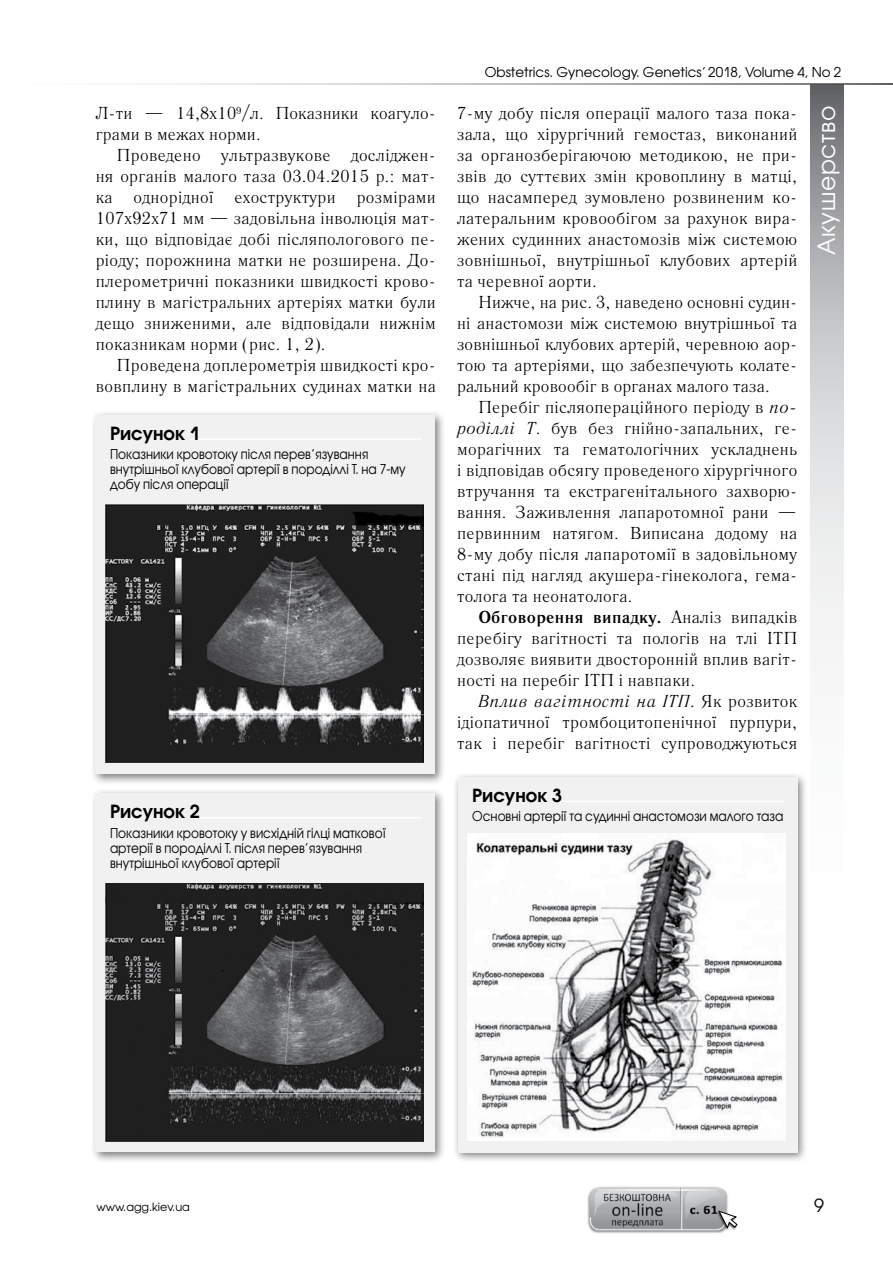
<style>
.page{position:relative;width:893px;height:1263px;background:#fff}
.page>*{position:absolute;margin:0;border:0;box-sizing:border-box;transform-origin:0 0}
.t1{font:23.55px "Avant Garde Gothic C";letter-spacing:.03em;color:#fff}
.t2{font:600 18px "Avant Garde Gothic C";color:#000}
.t3{font:18px "Avant Garde Gothic C";color:#000}
.t4{font:17.25px/21px "Literaturnaya C";letter-spacing:.02em;color:#000;text-align:justify}
.t5{font:13.5px/15px "Avant Garde Gothic C";color:#000;scale:.9 1}
.t6{font:13.5px "Avant Garde Gothic C";color:#000}
.t7{font:11.25px "Avant Garde Gothic C";color:#000}
.s1{font-style:italic}
.s2{font-weight:700}
</style>
<div class="page">
<svg style="left:811px;top:85px;width:32px;height:555px;background:#c2c3c5"></svg>
<img style="left:587px;top:1186px;width:141px;height:47px">
<div style="left:716px;top:1210px;width:22px;height:20px;background:#000;opacity:.75"></div>
<svg style="left:718px;top:1210px;width:19px;height:18px"></svg>
<div style="left:91px;top:410px;width:355px;height:375px;background:#000;opacity:.5"></div>
<div style="left:96px;top:415px;width:339px;height:359px;background:#f1f1f2"></div>
<hr style="left:191px;top:438px;width:231px;height:2px;background:#fff">
<img style="left:106px;top:505px;width:318px;height:258px">
<div style="left:91px;top:788px;width:355px;height:376px;background:#000;opacity:.5"></div>
<div style="left:96px;top:793px;width:339px;height:359px;background:#f1f1f2"></div>
<hr style="left:191px;top:817px;width:231px;height:1px;background:#fff">
<img style="left:106px;top:883px;width:318px;height:258px">
<div style="left:453px;top:772px;width:356px;height:391px;background:#000;opacity:.5"></div>
<div style="left:458px;top:777px;width:339px;height:375px;background:#f1f1f2"></div>
<hr style="left:553px;top:801px;width:231px;height:1px;background:#fff">
<img style="left:468px;top:834px;width:318px;height:306px">
<p class="t4" style="left:96px;top:103px;width:338px">Л-ти — 14,8х10<sup>9</sup>/л. Показники коагуло&shy;грами в межах норми.</p>
<p class="t4" style="left:96px;top:145px;width:342px;text-indent:21px">Проведено ультразвукове досліджен&shy;ня органів малого таза 03.04.2015 р.: мат&shy;ка однорідної ехоструктури розмірами 107х92х71 мм — задовільна інволюція мат&shy;ки, що відповідає добі післяпологового пе&shy;ріоду; порожнина матки не розширена. До&shy;плерометричні показники швидкості крово&shy;плину в магістральних артеріях матки були дещо зниженими, але відповідали нижнім показникам норми (рис. 1, 2).</p>
<p class="t4" style="left:96px;top:355px;width:342px;text-align:right">Проведена доплерометрія швидкості кро&shy;вовплину в магістральних судинах матки на</p>
<p class="t2" style="left:110px;top:422px;width:91px">Рисунок 1</p>
<p class="t5" style="left:110px;top:446px;width:330px">Показники кровотоку після перев’язування внутрішньої клубової артерії в породіллі Т. на 7-му добу після операції</p>
<p class="t2" style="left:110px;top:801px;width:91px">Рисунок 2</p>
<p class="t5" style="left:110px;top:825px;width:308px">Показники кровотоку у висхідній гілці маткової артерії в породіллі Т. після перев’язування внутрішньої клубової артерії</p>
<p class="t6" style="left:485px;top:64px;width:358px">Obstetrics. Gynecology. Genetics’2018, Volume 4, No 2</p>
<p class="t4" style="left:457px;top:103px;width:342px">7-му добу після операції малого таза пока&shy;зала, що хірургічний гемостаз, виконаний за органозберігаючою методикою, не при&shy;звів до суттєвих змін кровоплину в матці, що насамперед зумовлено розвиненим ко&shy;латеральним кровообігом за рахунок вира&shy;жених судинних анастомозів між системою зовнішньої, внутрішньої клубових артерій та черевної аорти.</p>
<p class="t4" style="left:457px;top:292px;width:342px;text-indent:21px">Нижче, на рис. 3, наведено основні судин&shy;ні анастомози між системою внутрішньої та зовнішньої клубових артерій, черевною аор&shy;тою та артеріями, що забезпечують колате&shy;ральний кровообіг в органах малого таза.</p>
<p class="t4" style="left:457px;top:397px;width:342px;text-indent:21px">Перебіг післяопераційного періоду в <span class="s1">по&shy;роділлі Т</span>. був без гнійно-запальних, ге&shy;морагічних та гематологічних ускладнень і відповідав обсягу проведеного хірургічного втручання та екстрагенітального захворю&shy;вання. Заживлення лапаротомної рани — первинним натягом. Виписана додому на 8-му добу після лапаротомії в задовільному стані під нагляд акушера-гінеколога, гема&shy;толога та неонатолога.</p>
<p class="t4" style="left:457px;top:607px;width:342px;text-indent:21px"><span class="s2">Обговорення випадку.</span> Аналіз випадків перебігу вагітності та пологів на тлі ІТП дозволяє виявити двосторонній вплив вагіт&shy;ності на перебіг ІТП і навпаки.</p>
<p class="t4" style="left:457px;top:691px;width:342px;text-indent:21px"><span class="s1">Вплив вагітності на ІТП</span>. Як розвиток ідіопатичної тромбоцитопенічної пурпури, так і перебіг вагітності супроводжуються</p>
<p class="t2" style="left:472px;top:784px;width:91px">Рисунок 3</p>
<p class="t5" style="left:472px;top:809px;width:347px">Основні артерії та судинні анастомози малого таза</p>
<h1 class="t1" style="left:813px;top:255px;width:151px;rotate:-90deg">Акушерство</h1>
<p class="t7" style="left:97px;top:1200px;width:95px">www.agg.kiev.ua</p>
<p class="t3" style="left:814px;top:1195px;width:11px">9</p>
</div>
